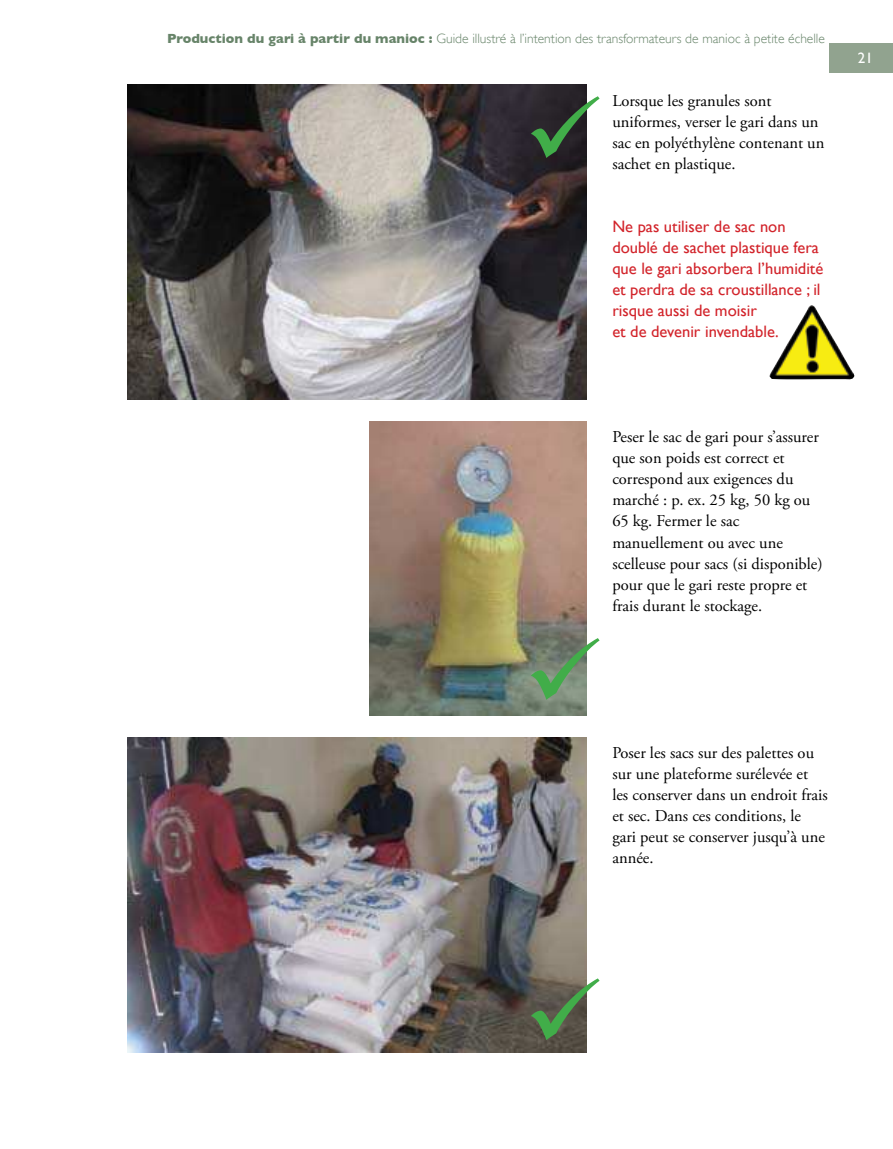
<style>
.page{position:relative;width:893px;height:1149px;background:#fff}
.page>*{position:absolute;margin:0;border:0;box-sizing:border-box;transform-origin:0 0}
.t1{font:16.5px/21px "Adobe Garamond Pro";color:#000}
.t2{font:16.5px/21px "Gill Sans";color:#d2232a}
.t3{font:15px "Gill Sans";color:#fff}
.t4{font:300 13.5px "Gill Sans";color:#678469}
.s1{font-weight:700}
</style>
<div class="page">
<div style="left:829px;top:43px;width:64px;height:29px;background:#91a38f"></div>
<img style="left:128px;top:84px;width:459px;height:315px">
<img style="left:370px;top:421px;width:217px;height:294px">
<img style="left:128px;top:737px;width:459px;height:314px">
<svg style="left:531px;top:96px;width:69px;height:62px"></svg>
<svg style="left:531px;top:638px;width:69px;height:61px"></svg>
<svg style="left:531px;top:978px;width:69px;height:61px"></svg>
<img style="left:770px;top:305px;width:84px;height:74px">
<p class="t4" style="left:167px;top:31px;width:659px"><span class="s1">Production du gari à partir du manioc :</span> Guide illustré à l’intention des transformateurs de manioc à petite échelle</p>
<p class="t1" style="left:612px;top:91px;width:214px">Lorsque les granules sont uniformes, verser le gari dans un sac en polyéthylène contenant un sachet en plastique.</p>
<p class="t2" style="left:612px;top:216px;width:213px">Ne pas utiliser de sac non doublé de sachet plastique fera que le gari absorbera l’humidité et perdra de sa croustillance ; il risque aussi de moisir<br>et de devenir invendable.</p>
<p class="t3" style="left:858px;top:49px;width:16px">21</p>
<p class="t1" style="left:612px;top:427px;width:212px">Peser le sac de gari pour s’assurer que son poids est correct et correspond aux exigences du marché : p. ex. 25 kg, 50 kg ou<br>65 kg. Fermer le sac manuellement ou avec une scelleuse pour sacs (si disponible) pour que le gari reste propre et frais durant le stockage.</p>
<p class="t1" style="left:612px;top:742px;width:217px">Poser les sacs sur des palettes ou sur une plateforme surélevée et les conserver dans un endroit frais et sec. Dans ces conditions, le gari peut se conserver jusqu’à une année.</p>
</div>
